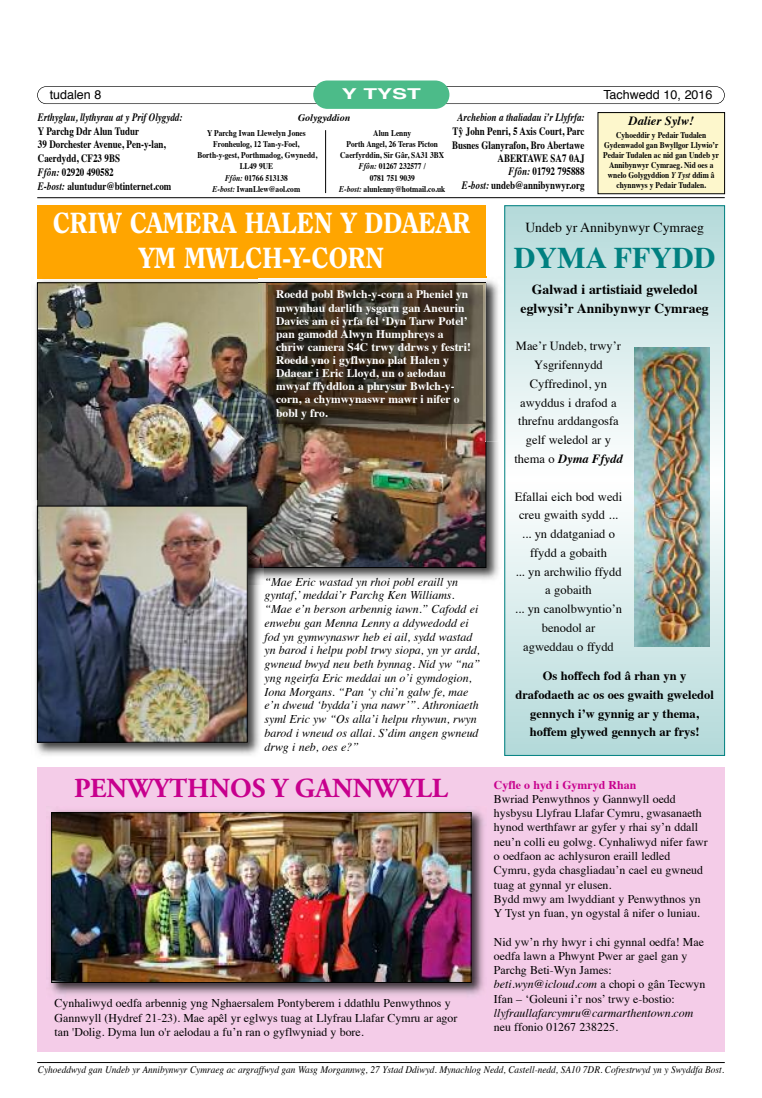
<style>
.page{position:relative;width:762px;height:1098px;background:#fff}
.page>*{position:absolute;margin:0;border:0;box-sizing:border-box;transform-origin:0 0}
.t1{font:700 30px "Times";color:#008080}
.t2{font:800 28.75px/34.5px "Clearface IT Cby BT";color:#fff;text-align:center;scale:.95 1}
.t3{font:700 27.5px "Adobe Garamond Pro";color:#c7008d}
.t4{font:700 13.75px/18.8px "Times";color:#000;text-align:center}
.t5{font:13.75px "Times";color:#000}
.t6{font:12.5px/18.8px "Times";color:#000;text-align:center}
.t7{font:700 12.5px/18.8px "Times";color:#000;text-align:center}
.t8{font:12.5px "Helvetica";color:#000}
.t9{font:italic 700 12.5px "Times";color:#000}
.t10{font:11.88px/14.2px "Times";color:#000}
.t11{font:italic 11.88px/13.8px "Times";color:#000}
.t12{font:700 11.88px "Times";color:#c7008d}
.t13{font:700 11.62px/13.1px "Times";color:#fff}
.t14{font:700 11.25px/13.8px "Times";color:#000;scale:.8 1}
.t15{font:italic 700 11.25px "Times";color:#000;scale:.8 1}
.t16{font:italic 10px "Times";color:#000;scale:.93 1}
.t17{font:italic 700 10px "Times";color:#000}
.t18{font:700 8.75px/11.2px "Times";color:#000;text-align:center;scale:.85 1}
.s1{font-style:italic}
.s2{font-weight:700;font-style:italic}
</style>
<div class="page">
<hr style="left:37px;top:1062px;width:688px;height:1px;background:#000">
<hr style="left:37px;top:197px;width:688px;height:1px;background:#000">
<hr style="left:325px;top:130px;width:1px;height:63px;background:#000">
<div style="left:37px;top:86px;width:688px;height:18px;border:1px solid #000;border-radius:9px"></div>
<div style="left:313px;top:80px;width:136px;height:29px;background:#4cbb89;border-radius:14px"></div>
<div style="left:598px;top:113px;width:126px;height:81px;background:#fdf7cc"></div>
<div style="left:598px;top:112px;width:127px;height:82px;border:1px solid #000"></div>
<svg style="left:506px;top:207px;width:217px;height:546px"></svg>
<div style="left:504px;top:205px;width:221px;height:550px;border:1px solid #008080"></div>
<img style="left:634px;top:348px;width:75px;height:298px">
<div style="left:37px;top:205px;width:449px;height:73px;background:#ffa500"></div>
<img style="left:35px;top:276px;width:464px;height:304px">
<img style="left:37px;top:276px;width:449px;height:2px">
<img style="left:39px;top:284px;width:445px;height:281px">
<img style="left:35px;top:500px;width:229px;height:255px">
<img style="left:39px;top:508px;width:206px;height:232px">
<div style="left:37px;top:506px;width:210px;height:236px;border:1px solid #000"></div>
<img style="left:258px;top:279px;width:241px;height:162px">
<img style="left:258px;top:282px;width:229px;height:159px">
<img style="left:268px;top:286px;width:214px;height:138px">
<div style="left:37px;top:767px;width:688px;height:284px;background:#f4cce8"></div>
<img style="left:50px;top:810px;width:435px;height:187px">
<img style="left:53px;top:814px;width:416px;height:166px">
<div style="left:51px;top:812px;width:420px;height:170px;border:1px solid #000"></div>
<p class="t8" style="left:50px;top:89px;width:53px">tudalen 8</p>
<p class="t8" style="left:603px;top:89px;width:111px">Tachwedd 10, 2016</p>
<p class="t18" style="left:198px;top:128px;width:142px">Y Parchg Iwan Llewelyn Jones<br>Fronheulog, 12 Tan-y-Foel,<br>Borth-y-gest, Porthmadog, Gwynedd,<br>LL49 9UE<br><span class="s1">Ffôn:</span> 01766 513138<br><span class="s1">E-bost:</span> IwanLlew@aol.com</p>
<p class="t18" style="left:339px;top:128px;width:126px">Alun Lenny<br>Porth Angel, 26 Teras Picton<br>Caerfyrddin, Sir Gâr, SA31 3BX<br><span class="s1">Ffôn:</span> 01267 232577 /<br>0781 751 9039<br><span class="s1">E-bost:</span> alunlenny@hotmail.co.uk</p>
<p class="t15" style="left:458px;top:112px;width:160px">Archebion a thaliadau i’r Llyfrfa:</p>
<p class="t14" style="left:452px;top:126px;width:167px;line-height:13.4px;text-align:right">Tyˆ John Penri, 5 Axis Court, Parc<br>Busnes Glanyrafon, Bro Abertawe<br>ABERTAWE SA7 0AJ<br><span class="s1">Ffôn:</span> 01792 795888<br><span class="s1">E-bost:</span> undeb@annibynwyr.org</p>
<p class="t15" style="left:38px;top:112px;width:182px">Erthyglau, llythyrau at y Prif Olygydd:</p>
<p class="t14" style="left:38px;top:125px;width:168px">Y Parchg Ddr Alun Tudur<br>39 Dorchester Avenue, Pen-y-lan,<br>Caerdydd, CF23 9BS<br><span class="s1">Ffôn:</span> 02920 490582<br><span class="s1">E-bost:</span> aluntudur@btinternet.com</p>
<p class="t17" style="left:298px;top:113px;width:54px">Golygyddion</p>
<p class="t9" style="left:629px;top:115px;width:67px">Dalier Sylw!</p>
<p class="t18" style="left:603px;top:131px;width:138px;line-height:10px">Cyhoeddir y Pedair Tudalen<br>Gydenwadol gan Bwyllgor Llywio’r<br>Pedair Tudalen ac nid gan Undeb yr<br>Annibynwyr Cymraeg. Nid oes a wnelo Golygyddion <span class="s1">Y Tyst</span> ddim â chynnwys y Pedair Tudalen.</p>
<h2 class="t2" style="left:53px;top:207px;width:441px">CRIW CAMERA HALEN Y DDAEAR<br>YM MWLCH-Y-CORN</h2>
<p class="t13" style="left:276px;top:289px;width:196px">Roedd pobl Bwlch-y-corn a Pheniel yn mwynhau darlith ysgarn gan Aneurin<br>Davies am ei yrfa fel ‘Dyn Tarw Potel’ pan gamodd Alwyn Humphreys a chriw camera S4C trwy ddrws y festri!<br>Roedd yno i gyflwyno plat Halen y<br>Ddaear i Eric Lloyd, un o aelodau mwyaf ffyddlon a phrysur Bwlch-y&shy;corn, a chymwynaswr mawr i nifer o bobl y fro.</p>
<p class="t11" style="left:264px;top:575px;width:217px">“Mae Eric wastad yn rhoi pobl eraill yn gyntaf,’ meddai’r Parchg Ken Williams. “Mae e’n berson arbennig iawn.” Cafodd ei enwebu gan Menna Lenny a ddywedodd ei fod yn gymwynaswr heb ei ail, sydd wastad yn barod i helpu pobl trwy siopa, yn yr ardd, gwneud bwyd neu beth bynnag. Nid yw “na” yng ngeirfa Eric meddai un o’i gymdogion, Iona Morgans. “Pan ‘y chi’n galw fe, mae e’n dweud ‘bydda’i yna nawr’”. Athroniaeth syml Eric yw “Os alla’i helpu rhywun, rwyn barod i wneud os allai. S’dim angen gwneud drwg i neb, oes e?”</p>
<h3 class="t3" style="left:74px;top:777px;width:375px">PENWYTHNOS Y GANNWYLL</h3>
<p class="t10" style="left:55px;top:997px;width:404px">Cynhaliwyd oedfa arbennig yng Nghaersalem Pontyberem i ddathlu Penwythnos y<br>Gannwyll (Hydref 21-23). Mae apêl yr eglwys tuag at Llyfrau Llafar Cymru ar agor tan 'Dolig. Dyma lun o'r aelodau a fu’n ran o gyflwyniad y bore.</p>
<p class="t5" style="left:525px;top:222px;width:180px">Undeb yr Annibynwyr Cymraeg</p>
<h1 class="t1" style="left:514px;top:246px;width:203px">DYMA FFYDD</h1>
<p class="t4" style="left:520px;top:281px;width:190px">Galwad i artistiaid gweledol eglwysi’r Annibynwyr Cymraeg</p>
<p class="t6" style="left:514px;top:338px;width:110px">Mae’r Undeb, trwy’r<br>Ysgrifennydd<br>Cyffredinol, yn awyddus i drafod a threfnu arddangosfa gelf weledol ar y thema o <span class="s2">Dyma Ffydd</span></p>
<p class="t6" style="left:515px;top:488px;width:109px">Efallai eich bod wedi creu gwaith sydd ... ... yn ddatganiad o ffydd a gobaith<br>... yn archwilio ffydd a gobaith<br>... yn canolbwyntio’n benodol ar<br>agweddau o ffydd</p>
<p class="t7" style="left:515px;top:667px;width:200px">Os hoffech fod â rhan yn y drafodaeth ac os oes gwaith gweledol gennych i’w gynnig ar y thema, hoffem glywed gennych ar frys!</p>
<p class="t12" style="left:494px;top:779px;width:144px">Cyfle o hyd i Gymryd Rhan</p>
<p class="t10" style="left:494px;top:792px;width:215px">Bwriad Penwythnos y Gannwyll oedd hysbysu Llyfrau Llafar Cymru, gwasanaeth hynod werthfawr ar gyfer y rhai sy’n ddall neu’n colli eu golwg. Cynhaliwyd nifer fawr o oedfaon ac achlysuron eraill ledled Cymru, gyda chasgliadau’n cael eu gwneud tuag at gynnal yr elusen.<br>Bydd mwy am lwyddiant y Penwythnos yn Y Tyst yn fuan, yn ogystal â nifer o luniau.</p>
<p class="t10" style="left:494px;top:935px;width:213px">Nid yw’n rhy hwyr i chi gynnal oedfa! Mae oedfa lawn a Phwynt Pwer ar gael gan y Parchg Beti-Wyn James: <span class="s1">beti.wyn@icloud.com</span> a chopi o gân Tecwyn Ifan – ‘Goleuni i’r nos’ trwy e-bostio:</p>
<p class="t11" style="left:494px;top:1006px;width:201px">llyfraullafarcymru@carmarthentown.com</p>
<p class="t10" style="left:494px;top:1020px;width:126px">neu ffonio 01267 238225.</p>
<p class="t16" style="left:38px;top:1065px;width:739px">Cyhoeddwyd gan Undeb yr Annibynwyr Cymraeg ac argraffwyd gan Wasg Morgannwg, 27 Ystad Ddiwyd. Mynachlog Nedd, Castell-nedd, SA10 7DR. Cofrestrwyd yn y Swyddfa Bost.</p>
</div>
